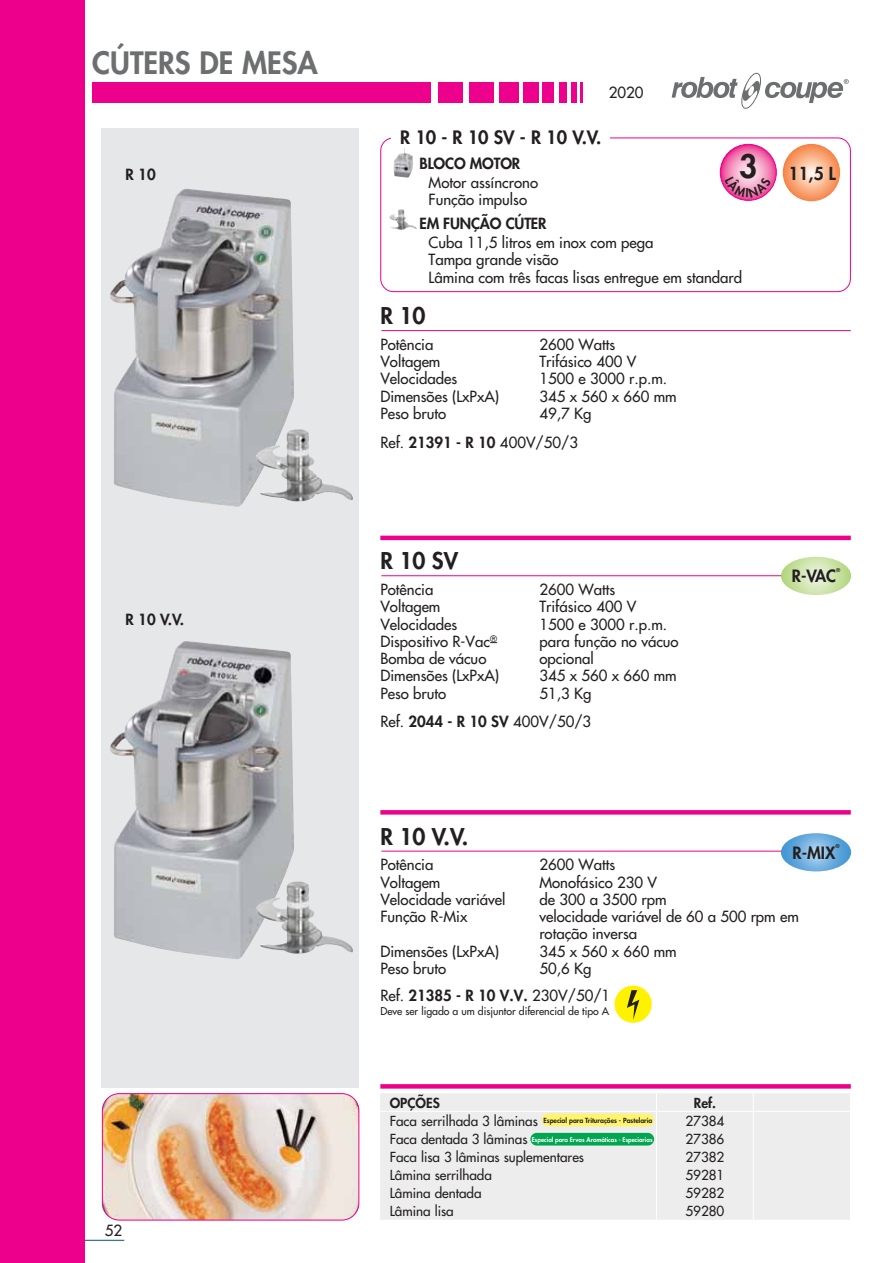
<style>
.page{position:relative;width:893px;height:1263px;background:#fff}
.page>*{position:absolute;margin:0;border:0;box-sizing:border-box;transform-origin:0 0}
.t1{font:800 30px "Futura";color:#6d6e70}
.t2{font:800 22.5px "Futura";color:#231f20}
.t3{font:800 18px "Futura";color:#231f20}
.t4{font:800 17.4px "Futura";color:#231f20}
.t5{font:800 16.5px "Futura";color:#231f20}
.t6{font:15px/17.2px "Futura";color:#231f20}
.t7{font:800 15px "Futura";letter-spacing:-.01em;color:#231f20}
.t8{font:13.5px "Futura";color:#231f20}
.t9{font:800 13.5px "Futura";color:#231f20}
.t10{font:10.5px "Futura";color:#231f20}
.t11{font:800 6.9px "Futura";color:#231f20}
.t12{font:800 6.3px "Futura";color:#fff}
.t13{font:800 5.25px "Futura";color:#231f20}
.s1{font-size:31.5px}
.s2{font-weight:800}
</style>
<div class="page">
<hr style="left:84px;top:1240px;width:40px;height:1px;background:#005480">
<div style="left:0;top:0;width:85px;height:1263px;background:#ec008c"></div>
<div style="left:92px;top:82px;width:339px;height:20px;background:#ec008c"></div>
<div style="left:438px;top:82px;width:25px;height:20px;background:#ec008c"></div>
<div style="left:469px;top:82px;width:25px;height:20px;background:#ec008c"></div>
<div style="left:499px;top:82px;width:20px;height:20px;background:#ec008c"></div>
<div style="left:523px;top:82px;width:15px;height:20px;background:#ec008c"></div>
<div style="left:543px;top:82px;width:11px;height:20px;background:#ec008c"></div>
<div style="left:559px;top:82px;width:8px;height:20px;background:#ec008c"></div>
<div style="left:571px;top:82px;width:5px;height:20px;background:#ec008c"></div>
<hr style="left:580px;top:82px;width:3px;height:20px;background:#ec008c">
<svg style="left:672px;top:72px;width:177px;height:37px"></svg>
<div style="left:102px;top:128px;width:257px;height:959px;background:#e6e7e8"></div>
<img style="left:110px;top:189px;width:184px;height:318px">
<img style="left:110px;top:641px;width:184px;height:318px">
<hr style="left:381px;top:330px;width:470px;height:1px;background:#ec008c">
<hr style="left:381px;top:851px;width:470px;height:1px;background:#ec008c">
<hr style="left:381px;top:575px;width:470px;height:1px;background:#ec008c">
<hr style="left:380px;top:536px;width:471px;height:4px;background:#ec008c">
<div style="left:380px;top:1084px;width:471px;height:5px;background:#ec008c"></div>
<svg style="left:380px;top:810px;width:471px;height:4px;background:#ec068e"></svg>
<div style="left:380px;top:138px;width:471px;height:154px;border:1px solid #ec008c;border-radius:13px"></div>
<img style="left:394px;top:148px;width:19px;height:30px">
<div style="left:391px;top:125px;width:219px;height:23px;background:#fff"></div>
<img style="left:255px;top:429px;width:98px;height:74px">
<img style="left:389px;top:209px;width:28px;height:21px">
<img style="left:255px;top:881px;width:98px;height:74px">
<img style="left:102px;top:1093px;width:257px;height:127px;border-radius:17px">
<div style="left:102px;top:1093px;width:257px;height:127px;border:1px solid #ec008c;border-radius:17px"></div>
<svg style="left:781px;top:833px;width:70px;height:38px;background:#71b0df"></svg>
<svg style="left:781px;top:557px;width:70px;height:38px;background:#cee4ac"></svg>
<svg style="left:720px;top:144px;width:56px;height:56px;background:#f285b9"></svg>
<div style="left:720px;top:144px;width:57px;height:57px;border:1px solid #ec008c;border-radius:50%"></div>
<svg style="left:783px;top:144px;width:57px;height:57px;background:#f9aa7e"></svg>
<div style="left:380px;top:1093px;width:470px;height:127px;background:#ededee"></div>
<svg style="left:656px;top:1093px;width:1px;height:127px"></svg>
<svg style="left:753px;top:1093px;width:1px;height:127px"></svg>
<hr style="left:380px;top:1111px;width:470px;height:1px;background:#fff">
<div style="left:542px;top:1114px;width:112px;height:12px;background:#fff56d;border-radius:6px"></div>
<div style="left:530px;top:1133px;width:124px;height:12px;background:#00a650;border-radius:6px"></div>
<div style="left:614px;top:986px;width:38px;height:37px;background:#fff200;border-radius:50%"></div>
<svg style="left:627px;top:990px;width:12px;height:30px"></svg>
<svg style="left:725px;top:177px;width:46px;height:20px"></svg>
<h1 class="t1" style="left:92px;top:49px;width:227px">CÚTERS DE MESA</h1>
<p class="t7" style="left:126px;top:167px;width:32px">R 10</p>
<p class="t7" style="left:126px;top:612px;width:60px">R 10 V.V.</p>
<p class="t6" style="left:105px;top:1223px;width:19px">52</p>
<p class="t6" style="left:609px;top:85px;width:36px">2020</p>
<p class="t3" style="left:400px;top:128px;width:203px">R 10 - R 10 SV - R 10 V.V.</p>
<p class="t4" style="left:739px;top:165px;width:98px"><span class="s1">3</span> 11,5 L</p>
<p class="t7" style="left:420px;top:156px;width:102px">BLOCO MOTOR</p>
<p class="t6" style="left:429px;top:175px;width:111px">Motor assíncrono<br>Função impulso</p>
<p class="t7" style="left:420px;top:216px;width:128px">EM FUNÇÃO CÚTER</p>
<p class="t6" style="left:429px;top:235px;width:315px">Cuba 11,5 litros em inox com pega<br>Tampa grande visão<br>Lâmina com três facas lisas entregue em standard</p>
<h2 class="t2" style="left:380px;top:305px;width:47px">R 10</h2>
<p class="t6" style="left:380px;top:337px;width:55px">Potência</p>
<p class="t6" style="left:539px;top:337px;width:77px">2600 Watts</p>
<p class="t6" style="left:380px;top:354px;width:62px">Voltagem</p>
<p class="t6" style="left:539px;top:354px;width:98px">Trifásico 400 V</p>
<p class="t6" style="left:380px;top:371px;width:78px">Velocidades</p>
<p class="t6" style="left:539px;top:371px;width:129px">1500 e 3000 r.p.m.</p>
<p class="t6" style="left:380px;top:388px;width:120px">Dimensões (LxPxA)</p>
<p class="t6" style="left:539px;top:388px;width:139px">345 x 560 x 660 mm</p>
<p class="t6" style="left:380px;top:406px;width:67px">Peso bruto</p>
<p class="t6" style="left:539px;top:406px;width:54px">49,7 Kg</p>
<p class="t6" style="left:380px;top:435px;width:199px">Ref. <span class="s2">21391 - R 10</span> 400V/50/3</p>
<h2 class="t2" style="left:380px;top:550px;width:79px">R 10 SV</h2>
<p class="t6" style="left:380px;top:582px;width:55px">Potência</p>
<p class="t6" style="left:539px;top:582px;width:77px">2600 Watts</p>
<p class="t6" style="left:380px;top:599px;width:62px">Voltagem</p>
<p class="t6" style="left:539px;top:599px;width:98px">Trifásico 400 V</p>
<p class="t6" style="left:380px;top:616px;width:78px">Velocidades</p>
<p class="t6" style="left:539px;top:616px;width:129px">1500 e 3000 r.p.m.</p>
<p class="t6" style="left:380px;top:634px;width:118px">Dispositivo R-Vac<sup>®</sup></p>
<p class="t6" style="left:539px;top:634px;width:141px">para função no vácuo</p>
<p class="t6" style="left:380px;top:651px;width:108px">Bomba de vácuo</p>
<p class="t6" style="left:539px;top:651px;width:56px">opcional</p>
<p class="t6" style="left:380px;top:668px;width:120px">Dimensões (LxPxA)</p>
<p class="t6" style="left:539px;top:668px;width:139px">345 x 560 x 660 mm</p>
<p class="t6" style="left:380px;top:685px;width:67px">Peso bruto</p>
<p class="t6" style="left:539px;top:685px;width:54px">51,3 Kg</p>
<p class="t6" style="left:380px;top:714px;width:212px">Ref. <span class="s2">2044 - R 10 SV</span> 400V/50/3</p>
<p class="t5" style="left:792px;top:568px;width:46px">R-VAC</p>
<p class="t13" style="left:836px;top:567px;width:6px">®</p>
<h2 class="t2" style="left:380px;top:825px;width:89px">R 10 V.V.</h2>
<p class="t6" style="left:380px;top:857px;width:55px">Potência</p>
<p class="t6" style="left:539px;top:857px;width:77px">2600 Watts</p>
<p class="t6" style="left:380px;top:874px;width:62px">Voltagem</p>
<p class="t6" style="left:539px;top:874px;width:119px">Monofásico 230 V</p>
<p class="t6" style="left:380px;top:892px;width:127px">Velocidade variável</p>
<p class="t6" style="left:539px;top:892px;width:129px">de 300 a 3500 rpm</p>
<p class="t6" style="left:380px;top:909px;width:89px">Função R-Mix</p>
<p class="t6" style="left:539px;top:909px;width:261px">velocidade variável de 60 a 500 rpm em rotação inversa</p>
<p class="t6" style="left:380px;top:943px;width:120px">Dimensões (LxPxA)</p>
<p class="t6" style="left:539px;top:943px;width:139px">345 x 560 x 660 mm</p>
<p class="t6" style="left:380px;top:961px;width:67px">Peso bruto</p>
<p class="t6" style="left:539px;top:961px;width:54px">50,6 Kg</p>
<p class="t5" style="left:792px;top:845px;width:44px">R-MIX</p>
<p class="t13" style="left:835px;top:844px;width:6px">®</p>
<p class="t6" style="left:380px;top:987px;width:231px">Ref. <span class="s2">21385 - R 10 V.V.</span> 230V/50/1</p>
<p class="t10" style="left:381px;top:1006px;width:230px">Deve ser ligado a um disjuntor diferencial de tipo A</p>
<p class="t9" style="left:390px;top:1096px;width:52px">OPÇÕES</p>
<p class="t9" style="left:694px;top:1096px;width:24px">Ref.</p>
<p class="t8" style="left:390px;top:1114px;width:150px">Faca serrilhada 3 lâminas</p>
<p class="t8" style="left:685px;top:1114px;width:41px">27384</p>
<p class="t8" style="left:390px;top:1132px;width:139px">Faca dentada 3 lâminas</p>
<p class="t8" style="left:685px;top:1132px;width:41px">27386</p>
<p class="t8" style="left:390px;top:1150px;width:196px">Faca lisa 3 lâminas suplementares</p>
<p class="t8" style="left:685px;top:1150px;width:41px">27382</p>
<p class="t8" style="left:390px;top:1168px;width:104px">Lâmina serrilhada</p>
<p class="t8" style="left:685px;top:1168px;width:41px">59281</p>
<p class="t8" style="left:390px;top:1186px;width:93px">Lâmina dentada</p>
<p class="t8" style="left:685px;top:1186px;width:41px">59282</p>
<p class="t8" style="left:390px;top:1204px;width:66px">Lâmina lisa</p>
<p class="t8" style="left:685px;top:1204px;width:41px">59280</p>
<p class="t11" style="left:544px;top:1117px;width:110px">Especial para Triturações - Pastelaria</p>
<p class="t12" style="left:532px;top:1136px;width:122px">Especial para Ervas Aromáticas - Especiarias</p>
</div>
